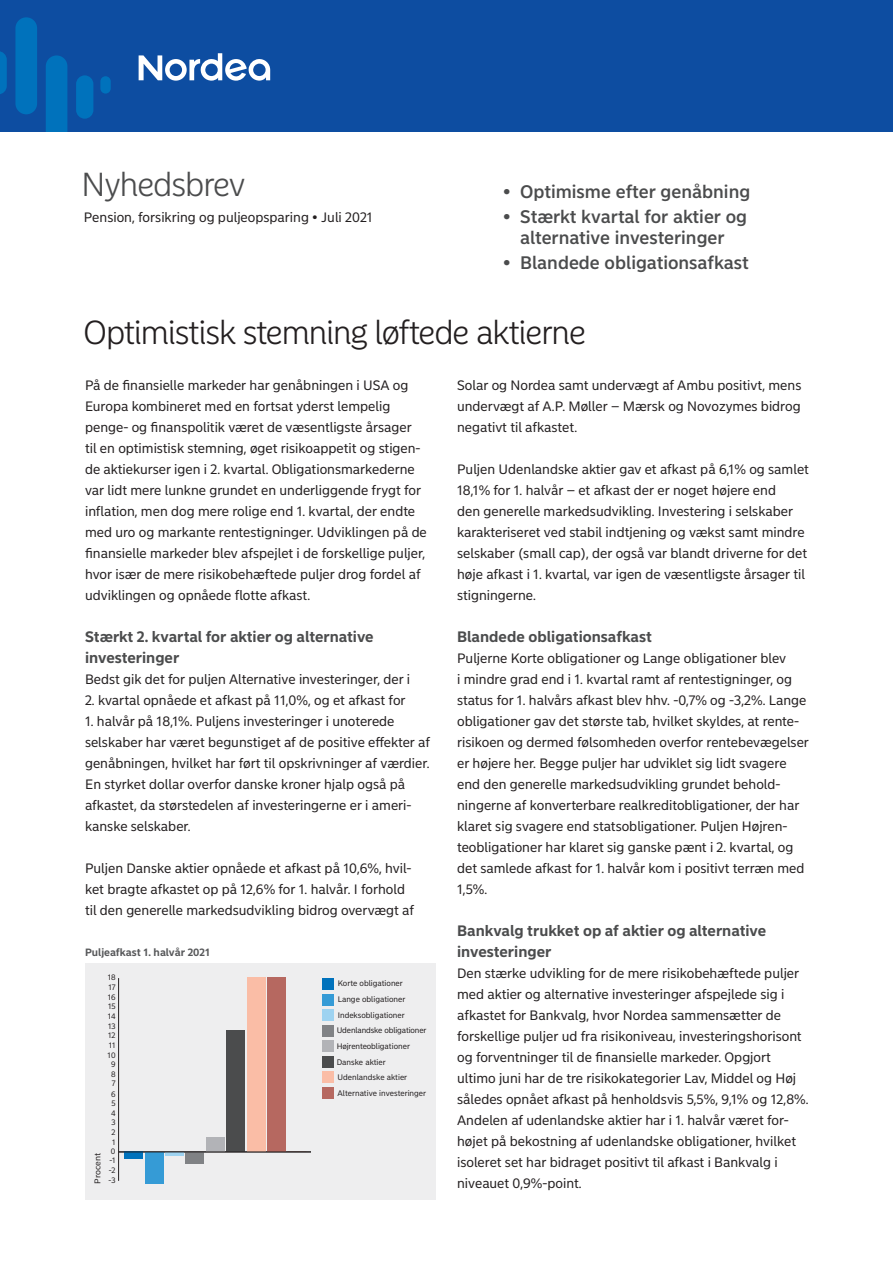
<style>
.page{position:relative;width:893px;height:1263px;background:#fff}
.page>*{position:absolute;margin:0;border:0;box-sizing:border-box;transform-origin:0 0}
.t1{font:300 33px "Nordea Sans Large";letter-spacing:-.01em;color:#231f20}
.t2{font:300 33px "Nordea Sans Large";letter-spacing:-.01em;color:#4b4c4d}
.t3{font:500 18px/21px "Nordea Sans Small";color:#4b4c4d;text-align:center}
.t4{font:700 15px/21px "Nordea Sans Small";color:#4b4c4d}
.t5{font:13.5px/21px "Nordea Sans Small";color:#231f20}
.t6{font:700 10.5px "Nordea Sans Small";color:#57585a}
.t7{font:8.25px "Nordea Sans Small";color:#231f20;scale:1.06 1}
.t8{font:7.95px/15.8px "Nordea Sans Small";color:#231f20}
.t9{font:7.8px "Nordea Sans Small";color:#231f20}
</style>
<div class="page">
<div style="left:0;top:0;width:893px;height:132px;background:#0d4da1"></div>
<svg style="left:139px;top:53px;width:131px;height:28px"></svg>
<svg style="left:0;top:51px;width:7px;height:43px"></svg>
<div style="left:100px;top:76px;width:11px;height:18px;background:#0072bc;border-radius:5px"></div>
<div style="left:76px;top:75px;width:17px;height:44px;background:#0072bc;border-radius:9px"></div>
<div style="left:15px;top:17px;width:22px;height:97px;background:#0072bc;border-radius:11px"></div>
<div style="left:46px;top:55px;width:21px;height:77px;background:#0072bc"></div>
<div style="left:85px;top:963px;width:351px;height:236px;background:#eeeeef"></div>
<div style="left:322px;top:1072px;width:12px;height:11px;background:#fabda6"></div>
<div style="left:322px;top:1087px;width:12px;height:12px;background:#b66860"></div>
<div style="left:322px;top:978px;width:12px;height:12px;background:#0072bc"></div>
<div style="left:322px;top:994px;width:12px;height:11px;background:#359bd6"></div>
<div style="left:322px;top:1009px;width:12px;height:12px;background:#9ed3f1"></div>
<div style="left:322px;top:1025px;width:12px;height:11px;background:#808285"></div>
<div style="left:322px;top:1040px;width:12px;height:12px;background:#b2b3b7"></div>
<div style="left:322px;top:1056px;width:12px;height:12px;background:#4b4c4d"></div>
<hr style="left:119px;top:1151px;width:191px;height:1px;background:#231f20">
<hr style="left:118px;top:978px;width:1px;height:203px;background:#231f20">
<div style="left:267px;top:977px;width:19px;height:175px;background:#b66860"></div>
<div style="left:247px;top:977px;width:18px;height:175px;background:#fabda6"></div>
<div style="left:227px;top:1031px;width:18px;height:121px;background:#4b4c4d"></div>
<div style="left:206px;top:1138px;width:19px;height:14px;background:#b2b3b7"></div>
<div style="left:186px;top:1152px;width:18px;height:11px;background:#808285"></div>
<hr style="left:165px;top:1152px;width:19px;height:3px;background:#9ed3f1">
<div style="left:145px;top:1152px;width:18px;height:31px;background:#359bd6"></div>
<div style="left:124px;top:1152px;width:19px;height:7px;background:#0072bc"></div>
<hr style="left:119px;top:1152px;width:191px;height:1px;background:#231f20">
<h1 class="t2" style="left:82px;top:165px;width:165px">Nyhedsbrev</h1>
<p class="t5" style="left:84px;top:207px;width:290px">Pension, forsikring og puljeopsparing • Juli 2021</p>
<h2 class="t3" style="left:503px;top:181px;width:249px">• Optimisme efter genåbning</h2>
<h2 class="t3" style="left:503px;top:206px;width:245px">• Stærkt kvartal for aktier og alternative investeringer</h2>
<h2 class="t3" style="left:503px;top:253px;width:247px">• Blandede obligationsafkast</h2>
<h1 class="t1" style="left:84px;top:313px;width:503px">Optimistisk stemning løftede aktierne</h1>
<p class="t5" style="left:457px;top:375px;width:346px;text-align:justify">Solar og Nordea samt undervægt af Ambu positivt, mens undervægt af A.P. Møller – Mærsk og Novozymes bidrog negativt til afkastet.</p>
<p class="t5" style="left:457px;top:459px;width:353px">Puljen Udenlandske aktier gav et afkast på 6,1% og samlet 18,1% for 1. halvår – et afkast der er noget højere end<br>den generelle markedsudvikling. Investering i selskaber karakteriseret ved stabil indtjening og vækst samt mindre selskaber (small cap), der også var blandt driverne for det høje afkast i 1. kvartal, var igen de væsentligste årsager til stigningerne.</p>
<p class="t4" style="left:457px;top:626px;width:196px">Blandede obligationsafkast</p>
<p class="t5" style="left:457px;top:648px;width:353px">Puljerne Korte obligationer og Lange obligationer blev<br>i mindre grad end i 1. kvartal ramt af rentestigninger, og status for 1. halvårs afkast blev hhv. -0,7% og -3,2%. Lange obligationer gav det største tab, hvilket skyldes, at rente&shy;risikoen og dermed følsomheden overfor rentebevægelser er højere her. Begge puljer har udviklet sig lidt svagere end den generelle markedsudvikling grundet behold&shy;ningerne af konverterbare realkreditobligationer, der har klaret sig svagere end statsobligationer. Puljen Højren&shy;teobligationer har klaret sig ganske pænt i 2. kvartal, og det samlede afkast for 1. halvår kom i positivt terræn med 1,5%.</p>
<p class="t4" style="left:457px;top:920px;width:311px">Bankvalg trukket op af aktier og alternative investeringer</p>
<p class="t5" style="left:457px;top:963px;width:353px">Den stærke udvikling for de mere risikobehæftede puljer med aktier og alternative investeringer afspejlede sig i afkastet for Bankvalg, hvor Nordea sammensætter de forskellige puljer ud fra risikoniveau, investerings horisont og forventninger til de finansielle markeder. Opgjort ultimo juni har de tre risikokategorier Lav, Middel og Høj således opnået afkast på henholdsvis 5,5%, 9,1% og 12,8%.<br>Andelen af udenlandske aktier har i 1. halvår været for&shy;højet på bekostning af udenlandske obligationer, hvilket isoleret set har bidraget positivt til afkast i Bankvalg i niveauet 0,9%-point.</p>
<p class="t5" style="left:85px;top:375px;width:343px">På de finansielle markeder har genåbningen i USA og Europa kombineret med en fortsat yderst lempelig penge- og finanspolitik været de væsentligste årsager<br>til en optimistisk stemning, øget risikoappetit og stigen&shy;de aktiekurser igen i 2. kvartal. Obligationsmarkederne var lidt mere lunkne grundet en underliggende frygt for inflation, men dog mere rolige end 1. kvartal, der endte med uro og markante rentestigninger. Udviklingen på de finansielle markeder blev afspejlet i de forskellige puljer, hvor især de mere risikobehæftede puljer drog fordel af udviklingen og opnåede flotte afkast.</p>
<p class="t4" style="left:85px;top:626px;width:290px">Stærkt 2. kvartal for aktier og alternative investeringer</p>
<p class="t5" style="left:85px;top:669px;width:327px">Bedst gik det for puljen Alternative investeringer, der i</p>
<p class="t5" style="left:85px;top:690px;width:322px">2. kvartal opnåede et afkast på 11,0%, og et afkast for</p>
<p class="t5" style="left:85px;top:711px;width:347px">1. halvår på 18,1%. Puljens investeringer i unoterede selskaber har været begunstiget af de positive effekter af genåbningen, hvilket har ført til opskrivninger af værdier.<br>En styrket dollar overfor danske kroner hjalp også på afkastet, da størstedelen af investeringerne er i ameri&shy;kanske selskaber.</p>
<p class="t5" style="left:85px;top:858px;width:331px">Puljen Danske aktier opnåede et afkast på 10,6%, hvil&shy;ket bragte afkastet op på 12,6% for 1. halvår. I forhold til den generelle markedsudvikling bidrog overvægt af</p>
<p class="t6" style="left:85px;top:946px;width:127px">Puljeafkast 1. halvår 2021</p>
<p class="t9" style="left:108px;top:973px;width:9px">18</p>
<p class="t8" style="left:337px;top:976px;width:91px">Korte obligationer<br>Lange obligationer<br>Indeksobligationer<br>Udenlandske obligationer<br>Højrenteobligationer<br>Danske aktier</p>
<p class="t9" style="left:108px;top:983px;width:9px">17</p>
<p class="t9" style="left:108px;top:992px;width:9px">16</p>
<p class="t9" style="left:108px;top:1002px;width:9px">15</p>
<p class="t9" style="left:108px;top:1011px;width:9px">14</p>
<p class="t9" style="left:108px;top:1021px;width:9px">13</p>
<p class="t9" style="left:108px;top:1031px;width:9px">12</p>
<p class="t9" style="left:109px;top:1040px;width:8px">11</p>
<p class="t9" style="left:108px;top:1050px;width:9px">10</p>
<p class="t9" style="left:111px;top:1060px;width:6px">9</p>
<p class="t9" style="left:111px;top:1069px;width:6px">8</p>
<p class="t8" style="left:338px;top:1069px;width:90px">Udenlandske aktier<br>Alternative investeringer</p>
<p class="t9" style="left:112px;top:1079px;width:5px">7</p>
<p class="t9" style="left:111px;top:1089px;width:6px">6</p>
<p class="t9" style="left:111px;top:1099px;width:6px">5</p>
<p class="t9" style="left:111px;top:1108px;width:6px">4</p>
<p class="t9" style="left:111px;top:1117px;width:6px">3</p>
<p class="t9" style="left:112px;top:1127px;width:5px">2</p>
<p class="t9" style="left:112px;top:1137px;width:5px">1</p>
<p class="t9" style="left:111px;top:1147px;width:6px">0</p>
<p class="t7" style="left:93px;top:1184px;width:30px;rotate:-90deg">Procent</p>
<p class="t9" style="left:109px;top:1156px;width:8px">-1</p>
<p class="t9" style="left:109px;top:1166px;width:8px">-2</p>
<p class="t9" style="left:109px;top:1175px;width:9px">-3</p>
</div>
